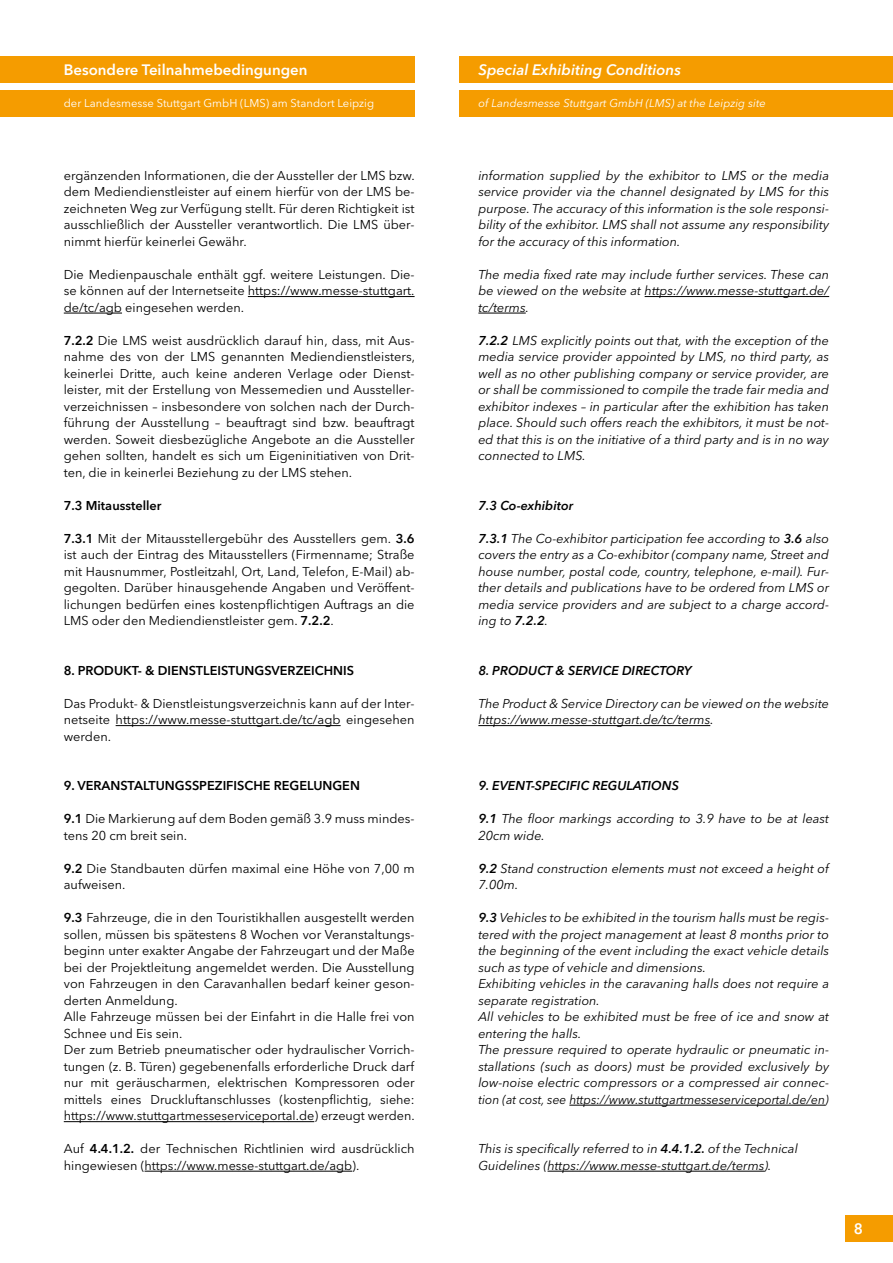
<style>
.page{position:relative;width:893px;height:1263px;background:#fff}
.page>*{position:absolute;margin:0;border:0;box-sizing:border-box;transform-origin:0 0}
.t1{font:600 15px "Avenir Next LT Pro";color:#fff}
.t2{font:italic 600 15px "Avenir Next LT Pro";color:#fff}
.t3{font:12.75px/16.5px "Avenir Next LT Pro";color:#000;text-align:justify}
.t4{font:italic 12.75px/16.5px "Avenir Next LT Pro";color:#000;text-align:justify}
.t5{font:600 12.75px "Avenir Next LT Pro";color:#000}
.t6{font:italic 600 12.75px "Avenir Next LT Pro";color:#000}
.t7{font:11.25px "Avenir Next LT Pro";color:#fff}
.t8{font:italic 11.25px "Avenir Next LT Pro";color:#fff}
.s1{font-weight:600}
</style>
<div class="page">
<div style="left:0;top:56px;width:415px;height:27px;background:#f59c00"></div>
<div style="left:459px;top:56px;width:434px;height:27px;background:#f59c00"></div>
<div style="left:0;top:90px;width:415px;height:27px;background:#f59c00"></div>
<div style="left:459px;top:90px;width:434px;height:27px;background:#f59c00"></div>
<div style="left:845px;top:1215px;width:48px;height:27px;background:#f59c00"></div>
<hr style="left:645px;top:296px;width:184px;height:1px;background:#000">
<hr style="left:478px;top:313px;width:48px;height:1px;background:#000">
<hr style="left:478px;top:725px;width:232px;height:1px;background:#000">
<hr style="left:569px;top:1105px;width:256px;height:1px;background:#000">
<hr style="left:548px;top:1171px;width:216px;height:1px;background:#000">
<hr style="left:248px;top:296px;width:167px;height:1px;background:#000">
<hr style="left:64px;top:313px;width:58px;height:1px;background:#000">
<hr style="left:116px;top:725px;width:225px;height:1px;background:#000">
<hr style="left:64px;top:1121px;width:250px;height:1px;background:#000">
<hr style="left:145px;top:1171px;width:207px;height:1px;background:#000">
<p class="t1" style="left:64px;top:61px;width:245px">Besondere Teilnahmebedingungen</p>
<p class="t7" style="left:64px;top:96px;width:312px">der Landesmesse Stuttgart GmbH (LMS) am Standort Leipzig</p>
<p class="t3" style="left:64px;top:167px;width:353px">ergänzenden Informationen, die der Aussteller der LMS bzw. dem Mediendienstleister auf einem hierfür von der LMS be&shy;zeichneten Weg zur Verfügung stellt. Für deren Richtigkeit ist ausschließlich der Aussteller verantwortlich. Die LMS über&shy;nimmt hierfür keinerlei Gewähr.</p>
<p class="t3" style="left:64px;top:266px;width:352px">Die Medienpauschale enthält ggf. weitere Leistungen. Die&shy;se können auf der Internetseite https://www.messe-stuttgart. de/tc/agb eingesehen werden.</p>
<p class="t3" style="left:64px;top:332px;width:353px"><span class="s1">7.2.2</span> Die LMS weist ausdrücklich darauf hin, dass, mit Aus&shy;nahme des von der LMS genannten Mediendienstleisters, keinerlei Dritte, auch keine anderen Verlage oder Dienst&shy;leister, mit der Erstellung von Messemedien und Aussteller&shy;verzeichnissen – insbesondere von solchen nach der Durch&shy;führung der Ausstellung – beauftragt sind bzw. beauftragt werden. Soweit diesbezügliche Angebote an die Aussteller gehen sollten, handelt es sich um Eigeninitiativen von Drit&shy;ten, die in keinerlei Beziehung zu der LMS stehen.</p>
<p class="t5" style="left:64px;top:498px;width:99px">7.3 Mitaussteller</p>
<p class="t3" style="left:64px;top:530px;width:352px"><span class="s1">7.3.1</span> Mit der Mitausstellergebühr des Ausstellers gem. <span class="s1">3.6 </span>ist auch der Eintrag des Mitausstellers (Firmenname; Straße mit Hausnummer, Postleitzahl, Ort, Land, Telefon, E-Mail) ab&shy;gegolten. Darüber hinausgehende Angaben und Veröffent&shy;lichungen bedürfen eines kostenpflichtigen Auftrags an die LMS oder den Mediendienstleister gem. <span class="s1">7.2.2</span>.</p>
<p class="t5" style="left:64px;top:663px;width:292px">8. PRODUKT- &amp; DIENSTLEISTUNGSVERZEICHNIS</p>
<p class="t3" style="left:64px;top:695px;width:352px">Das Produkt- &amp; Dienstleistungsverzeichnis kann auf der Inter&shy;netseite https://www.messe-stuttgart.de/tc/agb eingesehen werden.</p>
<p class="t5" style="left:64px;top:778px;width:298px">9. VERANSTALTUNGSSPEZIFISCHE REGELUNGEN</p>
<p class="t3" style="left:64px;top:811px;width:352px"><span class="s1">9.1</span> Die Markierung auf dem Boden gemäß 3.9 muss mindes&shy;tens 20 cm breit sein.</p>
<p class="t3" style="left:64px;top:860px;width:352px"><span class="s1">9.2</span> Die Standbauten dürfen maximal eine Höhe von 7,00 m aufweisen.</p>
<p class="t3" style="left:64px;top:910px;width:352px"><span class="s1">9.3</span> Fahrzeuge, die in den Touristikhallen ausgestellt werden sollen, müssen bis spätestens 8 Wochen vor Veranstaltungs&shy;beginn unter exakter Angabe der Fahrzeugart und der Maße bei der Projektleitung angemeldet werden. Die Ausstellung von Fahrzeugen in den Caravanhallen bedarf keiner geson&shy;derten Anmeldung.</p>
<p class="t3" style="left:64px;top:1009px;width:352px">Alle Fahrzeuge müssen bei der Einfahrt in die Halle frei von<br>Schnee und Eis sein.</p>
<p class="t3" style="left:64px;top:1042px;width:352px">Der zum Betrieb pneumatischer oder hydraulischer Vorrich&shy;tungen (z. B. Türen) gegebenenfalls erforderliche Druck darf nur mit geräuscharmen, elektrischen Kompressoren oder mittels eines Druckluftanschlusses (kostenpflichtig, siehe: https://www.stuttgartmesseserviceportal.de) erzeugt werden.</p>
<p class="t3" style="left:64px;top:1141px;width:352px">Auf <span class="s1">4.4.1.2.</span> der Technischen Richtlinien wird ausdrücklich hingewiesen (https://www.messe-stuttgart.de/agb).</p>
<p class="t2" style="left:478px;top:61px;width:204px">Special Exhibiting Conditions</p>
<p class="t8" style="left:478px;top:96px;width:289px">of Landesmesse Stuttgart GmbH (LMS) at the Leipzig site</p>
<p class="t4" style="left:478px;top:167px;width:352px">information supplied by the exhibitor to LMS or the media service provider via the channel designated by LMS for this purpose. The accuracy of this information is the sole responsi&shy;bility of the exhibitor. LMS shall not assume any responsibility for the accuracy of this information.</p>
<p class="t4" style="left:478px;top:266px;width:352px">The media fixed rate may include further services. These can be viewed on the website at https://www.messe-stuttgart.de/ tc/terms.</p>
<p class="t4" style="left:478px;top:332px;width:352px"><span class="s1">7.2.2</span> LMS explicitly points out that, with the exception of the media service provider appointed by LMS, no third party, as well as no other publishing company or service provider, are or shall be commissioned to compile the trade fair media and exhibitor indexes – in particular after the exhibition has taken place. Should such offers reach the exhibitors, it must be not&shy;ed that this is on the initiative of a third party and is in no way connected to LMS.</p>
<p class="t6" style="left:478px;top:498px;width:96px">7.3 Co-exhibitor</p>
<p class="t4" style="left:478px;top:530px;width:352px"><span class="s1">7.3.1</span> The Co-exhibitor participation fee according to <span class="s1">3.6</span> also covers the entry as a Co-exhibitor (company name, Street and house number, postal code, country, telephone, e-mail). Fur&shy;ther details and publications have to be ordered from LMS or media service providers and are subject to a charge accord&shy;ing to <span class="s1">7.2.2</span>.</p>
<p class="t6" style="left:478px;top:663px;width:215px">8. PRODUCT &amp; SERVICE DIRECTORY</p>
<p class="t4" style="left:478px;top:695px;width:352px">The Product &amp; Service Directory can be viewed on the website https://www.messe-stuttgart.de/tc/terms.</p>
<p class="t6" style="left:478px;top:778px;width:202px">9. EVENT-SPECIFIC REGULATIONS</p>
<p class="t4" style="left:478px;top:811px;width:352px"><span class="s1">9.1</span> The floor markings according to 3.9 have to be at least<br>20cm wide.</p>
<p class="t4" style="left:478px;top:860px;width:352px"><span class="s1">9.2</span> Stand construction elements must not exceed a height of<br>7.00m.</p>
<p class="t4" style="left:478px;top:910px;width:352px"><span class="s1">9.3</span> Vehicles to be exhibited in the tourism halls must be regis&shy;tered with the project management at least 8 months prior to the beginning of the event including the exact vehicle details such as type of vehicle and dimensions.</p>
<p class="t4" style="left:478px;top:976px;width:352px">Exhibiting vehicles in the caravaning halls does not require a separate registration.</p>
<p class="t4" style="left:478px;top:1009px;width:352px">All vehicles to be exhibited must be free of ice and snow at entering the halls.</p>
<p class="t4" style="left:478px;top:1042px;width:352px">The pressure required to operate hydraulic or pneumatic in&shy;stallations (such as doors) must be provided exclusively by low-noise electric compressors or a compressed air connec&shy;tion (at cost, see https://www.stuttgartmesseserviceportal.de/en)</p>
<p class="t4" style="left:478px;top:1141px;width:321px">This is specifically referred to in <span class="s1">4.4.1.2.</span> of the Technical</p>
<p class="t4" style="left:478px;top:1157px;width:295px">Guidelines (https://www.messe-stuttgart.de/terms).</p>
<p class="t1" style="left:854px;top:1219px;width:11px">8</p>
</div>
